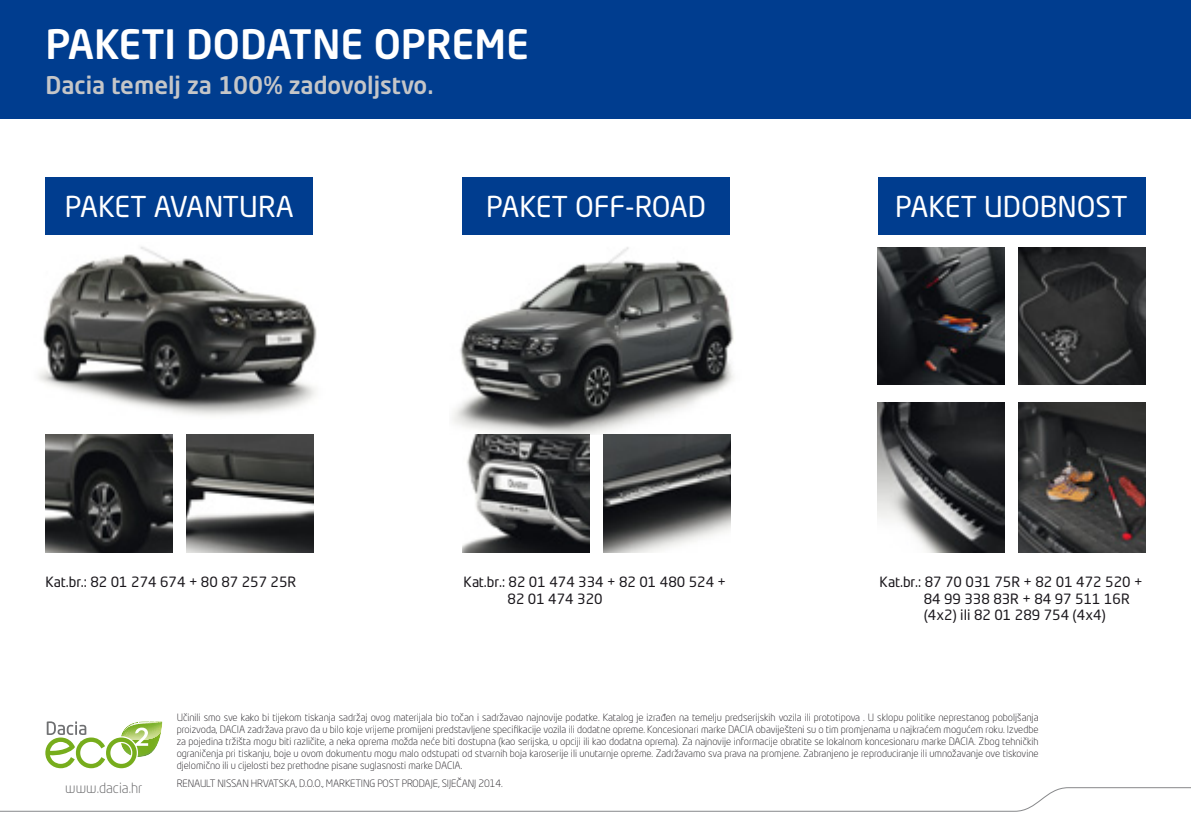
<style>
.page{position:relative;width:1191px;height:840px;background:#fff}
.page>*{position:absolute;margin:0;border:0;box-sizing:border-box;transform-origin:0 0}
.t1{font:500 40px "Neo Tech Dacia";color:#fff}
.t2{font:28.4px "Neo Tech Dacia";color:#fff}
.t3{font:500 24px "Neo Tech Dacia";color:#c5c6c8}
.t4{font:14px/16.8px "Neo Tech Dacia";color:#1a171c}
.t5{font:300 14px "Neo Tech Dacia";color:#58585a}
.t6{font:300 10px/12px "Neo Tech Dacia";letter-spacing:-.01em;color:#1a171c;text-align:justify}
</style>
<div class="page">
<div style="left:0;top:0;width:1190px;height:118px;background:#003d8f"></div>
<img style="left:452px;top:234px;width:282px;height:200px">
<svg style="left:45px;top:721px;width:117px;height:46px"></svg>
<svg style="left:0;top:787px;width:1190px;height:24px"></svg>
<div style="left:45px;top:177px;width:268px;height:57px;background:#003d8f"></div>
<div style="left:462px;top:177px;width:268px;height:57px;background:#003d8f"></div>
<div style="left:877px;top:177px;width:268px;height:57px;background:#003d8f"></div>
<img style="left:38px;top:246px;width:279px;height:170px">
<img style="left:186px;top:434px;width:127px;height:118px">
<img style="left:45px;top:434px;width:127px;height:118px">
<img style="left:462px;top:434px;width:127px;height:118px">
<img style="left:603px;top:434px;width:127px;height:118px">
<img style="left:877px;top:247px;width:127px;height:138px">
<img style="left:1018px;top:247px;width:127px;height:138px">
<img style="left:877px;top:402px;width:127px;height:150px">
<img style="left:1018px;top:402px;width:127px;height:150px">
<h1 class="t1" style="left:45px;top:21px;width:485px">PAKETI DODATNE OPREME</h1>
<h3 class="t3" style="left:45px;top:71px;width:390px">Dacia temelj za 100% zadovoljstvo.</h3>
<h2 class="t2" style="left:65px;top:190px;width:230px">PAKET AVANTURA</h2>
<h2 class="t2" style="left:486px;top:190px;width:221px">PAKET OFF-ROAD</h2>
<h2 class="t2" style="left:895px;top:190px;width:234px">PAKET UDOBNOST</h2>
<h3 class="t4" style="left:45px;top:573px;width:252px">Kat.br.: 82 01 274 674 + 80 87 257 25R</h3>
<h3 class="t4" style="left:507px;top:573px;width:220px;text-indent:-44px">Kat.br.: 82 01 474 334 + 82 01 480 524 +<br>82 01 474 320</h3>
<h3 class="t4" style="left:923px;top:573px;width:220px;text-indent:-44px">Kat.br.: 87 70 031 75R + 82 01 472 520 +<br>84 99 338 83R + 84 97 511 16R (4x2) ili 82 01 289 754 (4x4)</h3>
<h3 class="t5" style="left:65px;top:781px;width:79px">www.dacia.hr</h3>
<p class="t6" style="left:177px;top:712px;width:863px">Učinili smo sve kako bi tijekom tiskanja sadržaj ovog materijala bio točan i sadržavao najnovije podatke. Katalog je izrađen na temelju predserijskih vozila ili prototipova . U sklopu politike neprestanog poboljšanja proizvoda, DACIA zadržava pravo da u bilo koje vrijeme promijeni predstavljene specifikacije vozila ili dodatne opreme. Koncesionari marke DACIA obaviješteni su o tim promjenama u najkraćem mogućem roku. Izvedbe za pojedina tržišta mogu biti različite, a neka oprema možda neće biti dostupna (kao serijska, u opciji ili kao dodatna oprema). Za najnovije informacije obratite se lokalnom koncesionaru marke DACIA. Zbog tehničkih ograničenja pri tiskanju, boje u ovom dokumentu mogu malo odstupati od stvarnih boja karoserije ili unutarnje opreme. Zadržavamo sva prava na promjene. Zabranjeno je reproduciranje ili umnožavanje ove tiskovine djelomično ili u cijelosti bez prethodne pisane suglasnosti marke DACIA.</p>
<p class="t6" style="left:177px;top:778px;width:328px">RENAULT NISSAN HRVATSKA, D.O.O., MARKETING POST PRODAJE, SIJEČANJ 2014.</p>
</div>
